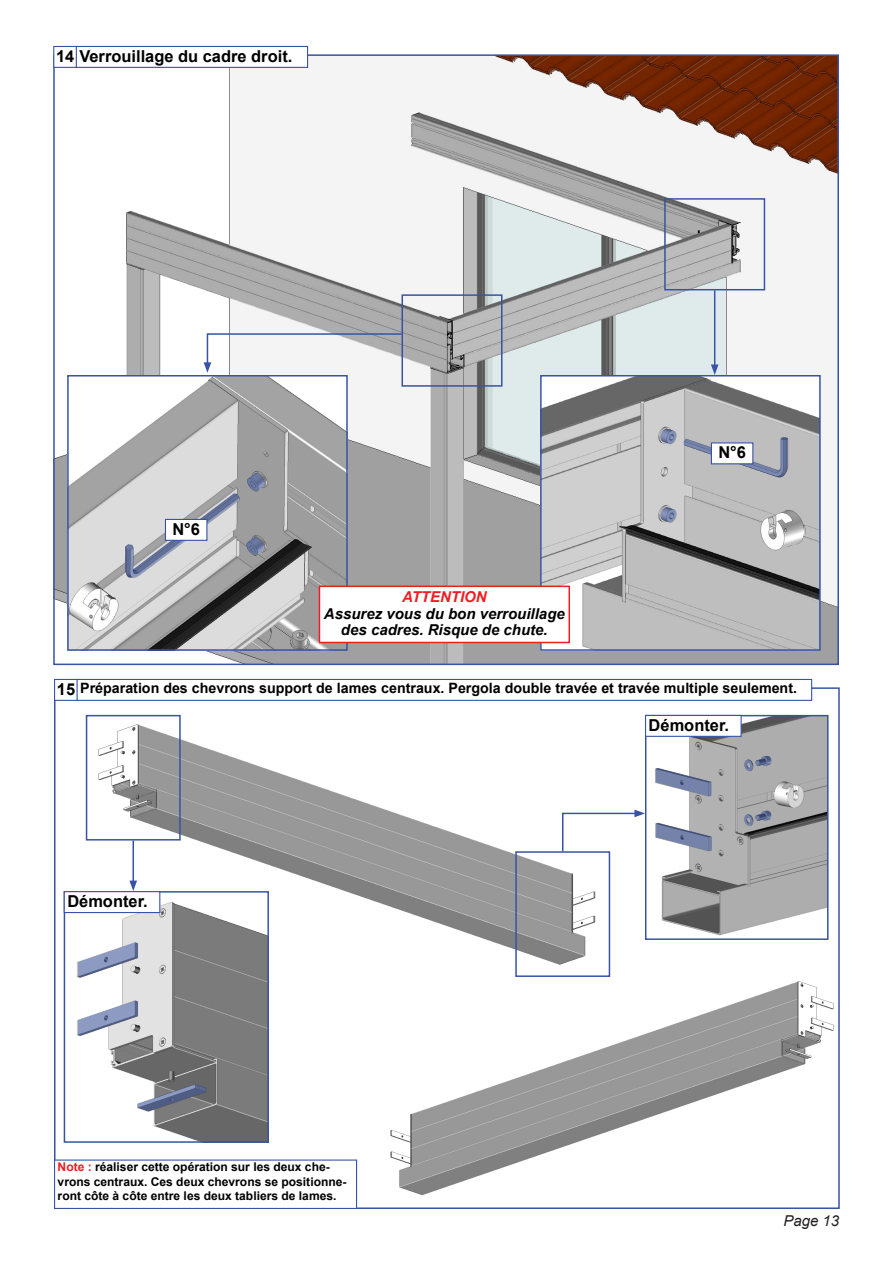
<style>
.page{position:relative;width:893px;height:1263px;background:#fff}
.page>*{position:absolute;margin:0;border:0;box-sizing:border-box;transform-origin:0 0}
.t1{font:700 16.5px "Arial";color:#000}
.t2{font:italic 700 15px/16.5px "Arial";color:#000;text-align:center}
.t3{font:italic 700 15px "Arial";color:#ee1d23}
.t4{font:italic 15px "Arial";color:#231f20}
.t5{font:700 14.25px "Arial";color:#000}
.t6{font:700 12px/14.4px "Arial";color:#000}
.s1{color:#ee1d23}
</style>
<div class="page">
<img style="left:390px;top:974px;width:444px;height:222px">
<img style="left:85px;top:715px;width:522px;height:271px">
<img style="left:56px;top:57px;width:780px;height:605px">
<img style="left:543px;top:378px;width:275px;height:270px">
<img style="left:70px;top:378px;width:275px;height:270px">
<img style="left:67px;top:894px;width:199px;height:246px">
<img style="left:655px;top:718px;width:170px;height:218px">
<div style="left:540px;top:375px;width:281px;height:276px;border:2px solid #3853a3"></div>
<div style="left:67px;top:375px;width:281px;height:276px;border:2px solid #3853a3"></div>
<div style="left:64px;top:891px;width:205px;height:252px;border:2px solid #3853a3"></div>
<div style="left:645px;top:715px;width:183px;height:225px;border:2px solid #3853a3"></div>
<div style="left:401px;top:294px;width:101px;height:93px;border:2px solid #3853a3"></div>
<div style="left:664px;top:198px;width:101px;height:92px;border:2px solid #3853a3"></div>
<hr style="left:714px;top:290px;width:1px;height:77px;background:#3853a3">
<svg style="left:711px;top:364px;width:7px;height:11px"></svg>
<svg style="left:661px;top:429px;width:15px;height:15px"></svg>
<svg style="left:684px;top:437px;width:104px;height:40px;background:#aaadb6"></svg>
<svg style="left:661px;top:507px;width:15px;height:15px"></svg>
<svg style="left:247px;top:473px;width:18px;height:18px"></svg>
<svg style="left:125px;top:493px;width:114px;height:86px;background:#c2c4c9"></svg>
<svg style="left:246px;top:537px;width:18px;height:18px"></svg>
<svg style="left:204px;top:332px;width:199px;height:41px"></svg>
<div style="left:86px;top:715px;width:95px;height:125px;border:2px solid #3853a3"></div>
<div style="left:515px;top:851px;width:95px;height:126px;border:2px solid #3853a3"></div>
<hr style="left:133px;top:840px;width:1px;height:43px;background:#3853a3">
<svg style="left:129px;top:880px;width:8px;height:11px"></svg>
<svg style="left:561px;top:809px;width:84px;height:44px"></svg>
<svg style="left:78px;top:942px;width:60px;height:35px"></svg>
<svg style="left:138px;top:1084px;width:68px;height:27px;background:#838897"></svg>
<svg style="left:78px;top:1000px;width:60px;height:35px"></svg>
<svg style="left:656px;top:768px;width:55px;height:28px"></svg>
<svg style="left:744px;top:756px;width:27px;height:15px"></svg>
<svg style="left:744px;top:810px;width:27px;height:15px"></svg>
<svg style="left:656px;top:823px;width:55px;height:28px"></svg>
<div style="left:53px;top:46px;width:24px;height:22px;background:#fff;border:1px solid #3853a3"></div>
<div style="left:76px;top:46px;width:232px;height:22px;background:#fff;border:1px solid #3853a3"></div>
<div style="left:711px;top:442px;width:42px;height:22px;background:#fff;border:1px solid #3853a3"></div>
<div style="left:165px;top:519px;width:42px;height:22px;background:#fff;border:1px solid #3853a3"></div>
<div style="left:54px;top:679px;width:24px;height:22px;background:#fff;border:1px solid #3853a3"></div>
<div style="left:77px;top:679px;width:735px;height:22px;background:#fff;border:1px solid #3853a3"></div>
<div style="left:54px;top:1159px;width:303px;height:50px;background:#fff;border:1px solid #3853a3"></div>
<div style="left:64px;top:891px;width:96px;height:22px;background:#fff;border:1px solid #3853a3"></div>
<div style="left:645px;top:715px;width:97px;height:22px;background:#fff;border:1px solid #3853a3"></div>
<div style="left:319px;top:586px;width:250px;height:56px;background:#fff"></div>
<div style="left:319px;top:585px;width:251px;height:58px;border:2px solid #ee1d23"></div>
<p class="t1" style="left:56px;top:45px;width:238px">14 Verrouillage du cadre droit.</p>
<p class="t1" style="left:172px;top:518px;width:29px">N°6</p>
<p class="t3" style="left:402px;top:587px;width:86px">ATTENTION</p>
<p class="t2" style="left:324px;top:606px;width:242px">Assurez vous du bon verrouillage des cadres. Risque de chute.</p>
<p class="t1" style="left:718px;top:441px;width:29px">N°6</p>
<p class="t1" style="left:57px;top:678px;width:20px">15</p>
<p class="t5" style="left:80px;top:679px;width:718px">Préparation des chevrons support de lames centraux. Pergola double travée et travée multiple seulement.</p>
<p class="t1" style="left:67px;top:890px;width:82px">Démonter.</p>
<p class="t6" style="left:58px;top:1160px;width:290px"><span class="s1">Note :</span> réaliser cette opération sur les deux che&shy;vrons centraux. Ces deux chevrons se positionne&shy;ront côte à côte entre les deux tabliers de lames.</p>
<p class="t1" style="left:649px;top:714px;width:82px">Démonter.</p>
<p class="t4" style="left:783px;top:1211px;width:57px">Page 13</p>
</div>
